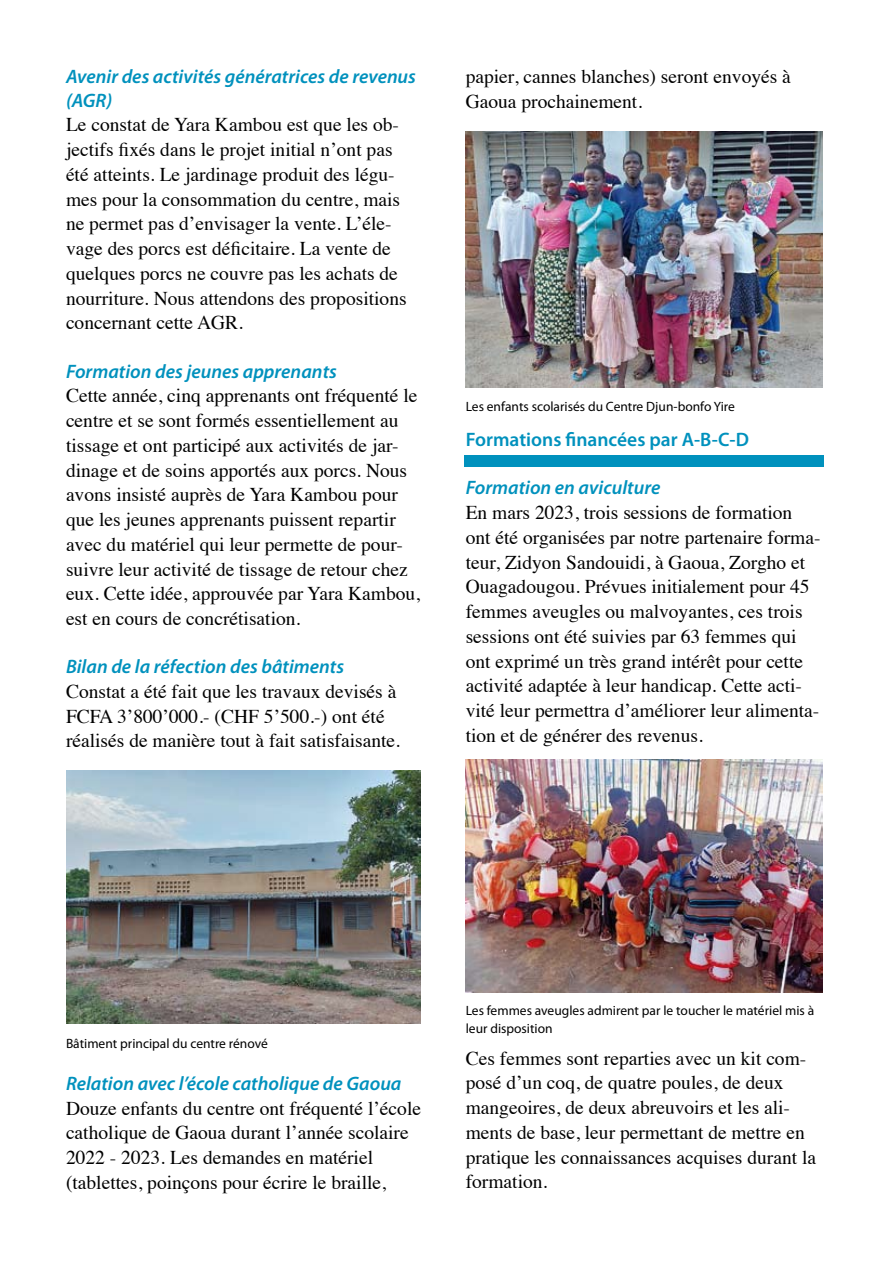
<style>
.page{position:relative;width:893px;height:1263px;background:#fff}
.page>*{position:absolute;margin:0;border:0;box-sizing:border-box;transform-origin:0 0}
.t1{font:19.5px/24.8px "Times";color:#000}
.t2{font:italic 600 19.5px/23.4px "Myriad Pro";color:#0091bd}
.t3{font:600 19.5px "Myriad Pro";color:#0091bd}
.t4{font:13.5px/18px "Myriad Pro";color:#000}
</style>
<div class="page">
<div style="left:465px;top:455px;width:359px;height:11px;background:#0091bd"></div>
<img style="left:66px;top:770px;width:355px;height:254px">
<img style="left:466px;top:132px;width:357px;height:255px">
<img style="left:466px;top:760px;width:357px;height:232px">
<p class="t2" style="left:66px;top:65px;width:351px">Avenir des activités génératrices de revenus (AGR)</p>
<p class="t1" style="left:66px;top:111px;width:342px">Le constat de Yara Kambou est que les ob&shy;jectifs fixés dans le projet initial n’ont pas été atteints. Le jardinage produit des légu&shy;mes pour la consommation du centre, mais ne permet pas d’envisager la vente. L’éle&shy;vage des porcs est déficitaire. La vente de quelques porcs ne couvre pas les achats de nourriture. Nous attendons des propositions concernant cette AGR.</p>
<p class="t2" style="left:66px;top:359px;width:272px">Formation des jeunes apprenants</p>
<p class="t1" style="left:66px;top:382px;width:356px">Cette année, cinq apprenants ont fréquenté le centre et se sont formés essentiellement au tissage et ont participé aux activités de jar&shy;dinage et de soins apportés aux porcs. Nous avons insisté auprès de Yara Kambou pour que les jeunes apprenants puissent repartir avec du matériel qui leur permette de pour&shy;suivre leur activité de tissage de retour chez eux. Cette idée, approuvée par Yara Kambou, est en cours de concrétisation.</p>
<p class="t2" style="left:66px;top:654px;width:280px">Bilan de la réfection des bâtiments</p>
<p class="t1" style="left:66px;top:677px;width:336px">Constat a été fait que les travaux devisés à<br>FCFA 3’800’000.- (CHF 5’500.-) ont été réalisés de manière tout à fait satisfaisante.</p>
<p class="t1" style="left:466px;top:63px;width:327px">papier, cannes blanches) seront envoyés à<br>Gaoua prochainement.</p>
<p class="t4" style="left:466px;top:397px;width:271px">Les enfants scolarisés du Centre Djun-bonfo Yire</p>
<p class="t3" style="left:466px;top:427px;width:285px">Formations financées par A-B-C-D</p>
<p class="t2" style="left:466px;top:476px;width:196px">Formation en aviculture</p>
<p class="t1" style="left:466px;top:499px;width:356px">En mars 2023, trois sessions de formation ont été organisées par notre partenaire forma&shy;teur, Zidyon Sandouidi, à Gaoua, Zorgho et Ouagadougou. Prévues initialement pour 45 femmes aveugles ou malvoyantes, ces trois sessions ont été suivies par 63 femmes qui ont exprimé un très grand intérêt pour cette activité adaptée à leur handicap. Cette acti&shy;vité leur permettra d’améliorer leur alimenta&shy;tion et de générer des revenus.</p>
<p class="t4" style="left:66px;top:1034px;width:203px">Bâtiment principal du centre rénové</p>
<p class="t2" style="left:66px;top:1071px;width:337px">Relation avec l’école catholique de Gaoua</p>
<p class="t1" style="left:66px;top:1094px;width:357px">Douze enfants du centre ont fréquenté l’école catholique de Gaoua durant l’année scolaire 2022 - 2023. Les demandes en matériel (tablettes, poinçons pour écrire le braille,</p>
<p class="t4" style="left:466px;top:1002px;width:350px">Les femmes aveugles admirent par le toucher le matériel mis à leur disposition</p>
<p class="t1" style="left:466px;top:1044px;width:352px">Ces femmes sont reparties avec un kit com&shy;posé d’un coq, de quatre poules, de deux mangeoires, de deux abreuvoirs et les ali&shy;ments de base, leur permettant de mettre en pratique les connaissances acquises durant la formation.</p>
</div>
